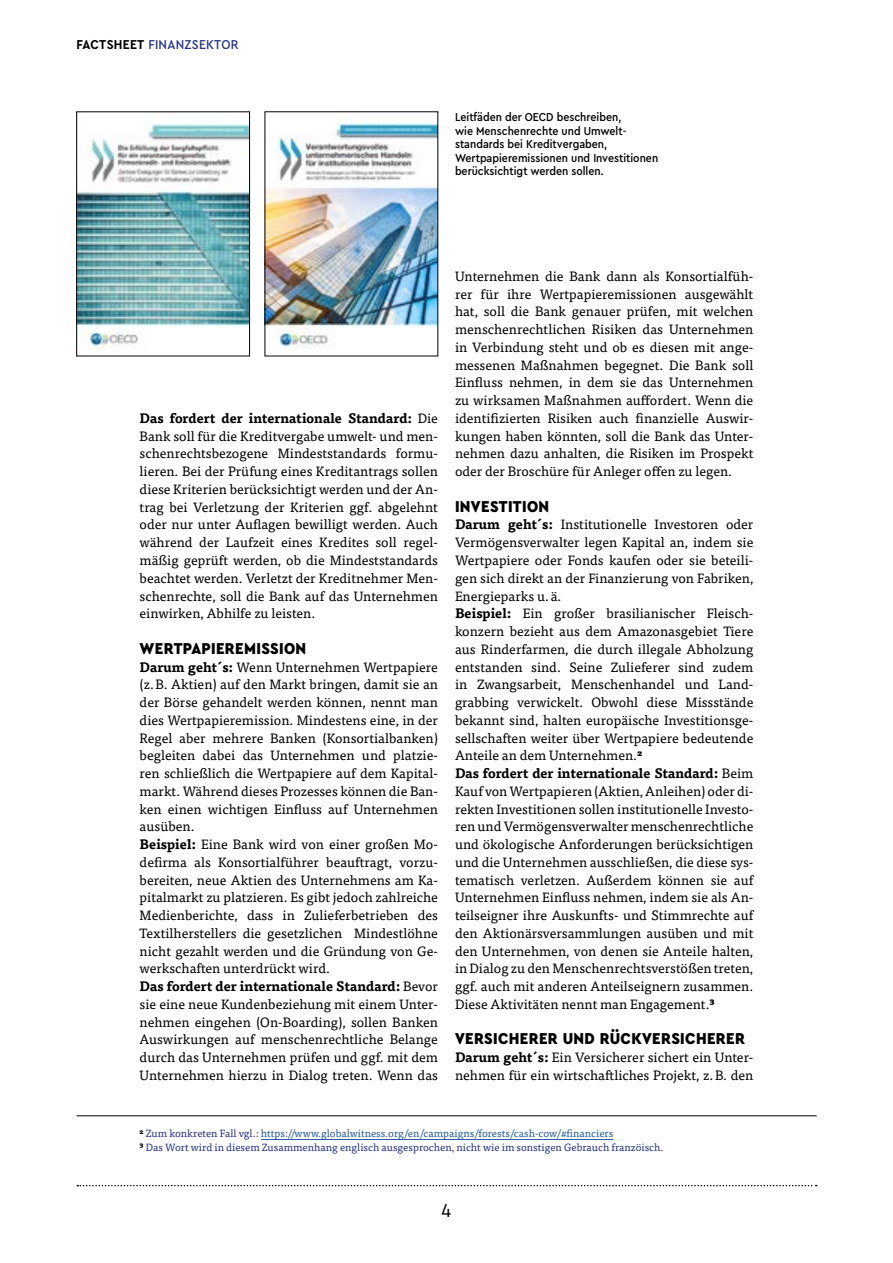
<style>
.page{position:relative;width:893px;height:1263px;background:#fff}
.page>*{position:absolute;margin:0;border:0;box-sizing:border-box;transform-origin:0 0}
.t1{font:19.5px "Cera Compact Pro";color:#000}
.t2{font:900 16.5px "Cera Compact Pro";letter-spacing:.02em;color:#000}
.t3{font:13.5px/17.7px "Tisa Pro";color:#000}
.t4{font:500 13.5px "Cera Compact Pro";letter-spacing:.02em;color:#283583}
.t5{font:500 12px/13.5px "Cera Compact Pro";color:#000}
.t6{font:10.5px/13.5px "Tisa Pro";color:#283583}
.s1{font-weight:700;color:#000}
.s2{font-weight:700}
.s3{color:#275b9b}
</style>
<div class="page">
<svg style="left:77px;top:1185px;width:740px;height:1px"></svg>
<img style="left:267px;top:121px;width:169px;height:227px">
<img style="left:78px;top:123px;width:170px;height:227px">
<div style="left:76px;top:112px;width:174px;height:244px;border:1px solid #000"></div>
<hr style="left:77px;top:1115px;width:740px;height:1px;background:#000">
<hr style="left:261px;top:1139px;width:352px;height:1px;background:#275b9b">
<p class="t4" style="left:77px;top:36px;width:164px"><span class="s1">FACTSHEET</span> FINANZSEKTOR</p>
<p class="t5" style="left:455px;top:110px;width:205px">Leitfäden der OECD beschreiben,<br>wie Menschenrechte und Umwelt‑ standards bei Kreditvergaben, Wertpapieremissionen und Investitionen berücksichtigt werden sollen.</p>
<p class="t3" style="left:140px;top:409px;width:300px;text-align:justify"><span class="s2">Das fordert der internationale Standard:</span> Die Bank soll für die Kreditvergabe umwelt- und men&shy;schenrechtsbezogene Mindeststandards formu&shy;lieren. Bei der Prüfung eines Kreditantrags sollen diese Kriterien berücksichtigt werden und der An&shy;trag bei Verletzung der Kriterien ggf. abgelehnt oder nur unter Auflagen bewilligt werden. Auch während der Laufzeit eines Kredites soll regel&shy;mäßig geprüft werden, ob die Mindeststandards beachtet werden. Verletzt der Kreditnehmer Men&shy;schenrechte, soll die Bank auf das Unternehmen einwirken, Abhilfe zu leisten.</p>
<p class="t2" style="left:140px;top:637px;width:168px">WERTPAPIEREMISSION</p>
<p class="t3" style="left:140px;top:657px;width:300px"><span class="s2">Darum geht´s:</span> Wenn Unternehmen Wertpapiere (z.B. Aktien) auf den Markt bringen, damit sie an der Börse gehandelt werden können, nennt man dies Wertpapieremission. Mindestens eine, in der Regel aber mehrere Banken (Konsortialbanken) begleiten dabei das Unternehmen und platzie&shy;ren schließlich die Wertpapiere auf dem Kapital&shy;markt. Während dieses Prozesses können die Ban&shy;ken einen wichtigen Einfluss auf Unternehmen ausüben.<br><span class="s2">Beispiel:</span> Eine Bank wird von einer großen Mo&shy;defirma als Konsortialführer beauftragt, vorzu&shy;bereiten, neue Aktien des Unternehmens am Ka&shy;pitalmarkt zu platzieren. Es gibt jedoch zahlreiche Medienberichte, dass in Zulieferbetrieben des Textilherstellers die gesetzlichen Mindestlöhne nicht gezahlt werden und die Gründung von Ge&shy;werkschaften unterdrückt wird.<br><span class="s2">Das fordert der internationale Standard:</span> Bevor sie eine neue Kundenbeziehung mit einem Unter&shy;nehmen eingehen (On-Boarding), sollen Banken Auswirkungen auf menschenrechtliche Belange durch das Unternehmen prüfen und ggf. mit dem Unternehmen hierzu in Dialog treten. Wenn das</p>
<p class="t3" style="left:455px;top:266px;width:300px;text-align:justify">Unternehmen die Bank dann als Konsortialfüh&shy;rer für ihre Wertpapieremissionen ausgewählt hat, soll die Bank genauer prüfen, mit welchen menschenrechtlichen Risiken das Unternehmen in Verbindung steht und ob es diesen mit ange&shy;messenen Maßnahmen begegnet. Die Bank soll Einfluss nehmen, in dem sie das Unternehmen zu wirksamen Maßnahmen auffordert. Wenn die identifizierten Risiken auch finanzielle Auswir&shy;kungen haben könnten, soll die Bank das Unter&shy;nehmen dazu anhalten, die Risiken im Prospekt oder der Broschüre für Anleger offen zu legen.</p>
<p class="t2" style="left:455px;top:495px;width:96px">INVESTITION</p>
<p class="t3" style="left:455px;top:515px;width:300px"><span class="s2">Darum geht´s:</span> Institutionelle Investoren oder Vermögensverwalter legen Kapital an, indem sie Wertpapiere oder Fonds kaufen oder sie beteili&shy;gen sich direkt an der Finanzierung von Fabriken, Energieparks u.ä.<br><span class="s2">Beispiel:</span> Ein großer brasilianischer Fleisch&shy;konzern bezieht aus dem Amazonasgebiet Tiere aus Rinderfarmen, die durch illegale Abholzung entstanden sind. Seine Zulieferer sind zudem in Zwangsarbeit, Menschenhandel und Land&shy;grabbing verwickelt. Obwohl diese Missstände bekannt sind, halten europäische Investitionsge&shy;sellschaften weiter über Wertpapiere bedeutende Anteile an dem Unternehmen.<sup>2<br></sup><span class="s2">Das fordert der internationale Standard:</span> Beim Kauf von Wertpapieren (Aktien, Anleihen) oder di&shy;rekten Investitionen sollen institutionelle Investo&shy;ren und Vermögensverwalter menschenrechtliche und ökologische Anforderungen berücksichtigen und die Unternehmen ausschließen, die diese sys&shy;tematisch verletzen. Außerdem können sie auf Unternehmen Einfluss nehmen, indem sie als An&shy;teilseigner ihre Auskunfts- und Stimmrechte auf den Aktionärsversammlungen ausüben und mit den Unternehmen, von denen sie Anteile halten, in Dialog zu den Menschenrechtsverstößen treten, ggf. auch mit anderen Anteilseignern zusammen.<br>Diese Aktivitäten nennt man Engagement.<sup>3</sup></p>
<p class="t2" style="left:455px;top:1028px;width:292px">VERSICHERER UND RÜCKVERSICHERER</p>
<p class="t3" style="left:455px;top:1048px;width:300px"><span class="s2">Darum geht´s:</span> Ein Versicherer sichert ein Unter&shy;nehmen für ein wirtschaftliches Projekt, z.B. den</p>
<p class="t6" style="left:140px;top:1126px;width:525px"><sup>2</sup> Zum konkreten Fall vgl.: <span class="s3">https://www.globalwitness.org/en/campaigns/forests/cash-cow/#financiers<br></span><sup>3</sup> Das Wort wird in diesem Zusammenhang englisch ausgesprochen, nicht wie im sonstigen Gebrauch franzöisch.</p>
<h1 class="t1" style="left:442px;top:1197px;width:11px">4</h1>
</div>
